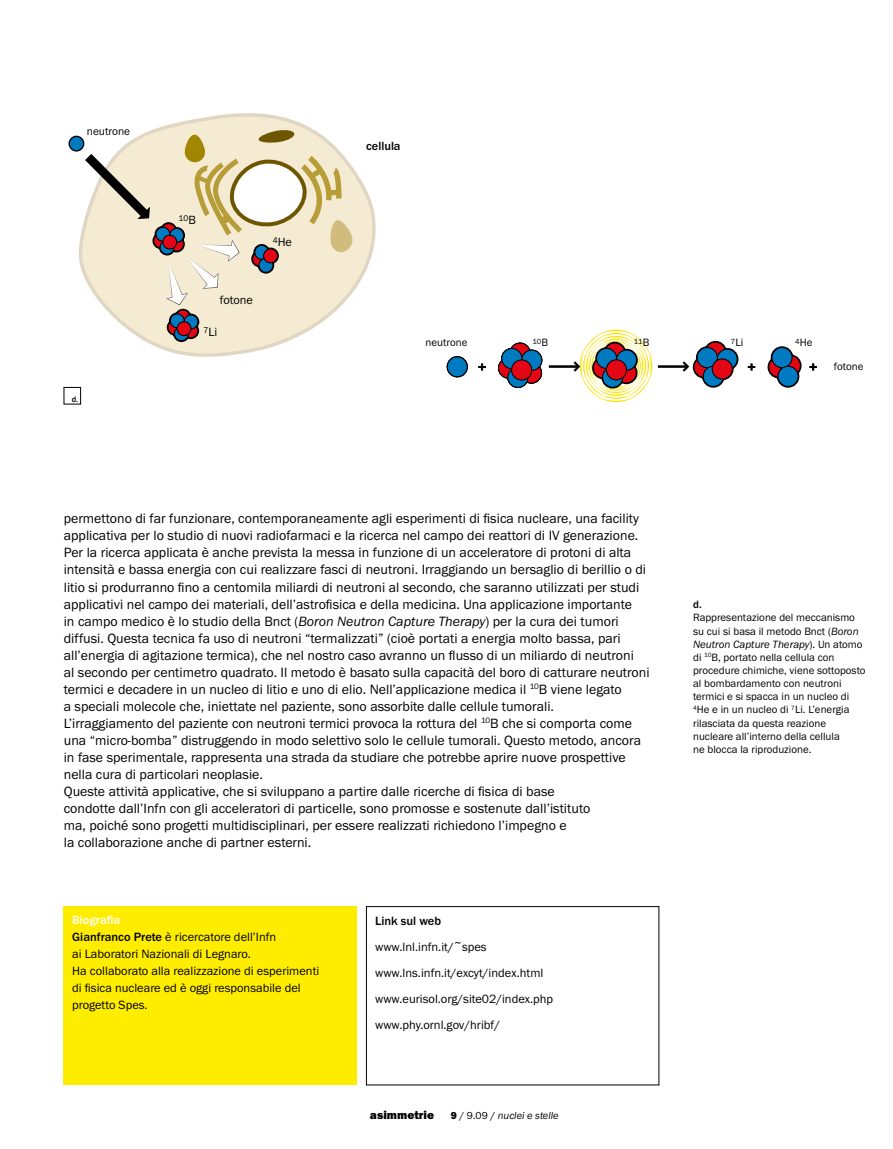
<style>
.page{position:relative;width:893px;height:1149px;background:#fff}
.page>*{position:absolute;margin:0;border:0;box-sizing:border-box;transform-origin:0 0}
.t1{font:15.3px "Franklin Gothic";color:#000}
.t2{font:13.95px/17px "Franklin Gothic";color:#000}
.t3{font:12.45px/17px "Franklin Gothic";color:#000}
.t4{font:500 12.45px "Franklin Gothic";color:#000}
.t5{font:12.3px "Franklin Gothic";color:#000}
.t6{font:500 12.3px "Franklin Gothic";color:#000}
.t7{font:800 12px "Franklin Gothic";color:#000}
.t8{font:11.4px "Franklin Gothic";color:#000}
.t9{font:10.95px/13.2px "Franklin Gothic";color:#000}
.t10{font:500 10.95px "Franklin Gothic";color:#000}
.t11{font:italic 10.5px "Franklin Gothic";color:#000}
.t12{font:8.55px "Franklin Gothic";color:#000}
.t13{font:500 8.25px "Franklin Gothic";color:#000}
.t14{font:7.65px "Franklin Gothic";color:#000}
.s1{font-size:12.3px}
.s2{font-size:10.95px}
.s3{font-style:italic}
.s4{font-weight:500;color:#fff}
.s5{font-weight:500}
.s6{font-weight:800;font-style:normal}
.s7{font-style:normal}
</style>
<div class="page">
<div style="left:64px;top:906px;width:293px;height:178px;background:#ffed00"></div>
<div style="left:366px;top:906px;width:293px;height:178px;border:1px solid #000"></div>
<div style="left:64px;top:387px;width:17px;height:17px;border:1px solid #000"></div>
<svg style="left:76px;top:113px;width:300px;height:244px"></svg>
<svg style="left:498px;top:342px;width:45px;height:46px"></svg>
<svg style="left:767px;top:346px;width:35px;height:42px"></svg>
<div style="left:447px;top:356px;width:20px;height:21px;background:#007ac1;border-radius:50%"></div>
<div style="left:447px;top:356px;width:21px;height:21px;border:1px solid #000;border-radius:50%"></div>
<div style="left:69px;top:136px;width:15px;height:15px;background:#007ac1;border-radius:50%"></div>
<div style="left:69px;top:136px;width:15px;height:15px;border:1px solid #000;border-radius:50%"></div>
<svg style="left:499px;top:358px;width:20px;height:20px"></svg>
<div style="left:498px;top:358px;width:21px;height:20px;border:1px solid #000;border-radius:50%"></div>
<svg style="left:510px;top:343px;width:20px;height:20px"></svg>
<div style="left:510px;top:343px;width:20px;height:20px;border:1px solid #000;border-radius:50%"></div>
<svg style="left:521px;top:363px;width:20px;height:20px"></svg>
<div style="left:521px;top:362px;width:21px;height:21px;border:1px solid #000;border-radius:50%"></div>
<div style="left:522px;top:350px;width:20px;height:20px;background:#007ac1;border-radius:50%"></div>
<div style="left:521px;top:350px;width:21px;height:20px;border:1px solid #000;border-radius:50%"></div>
<div style="left:502px;top:348px;width:20px;height:20px;background:#007ac1;border-radius:50%"></div>
<div style="left:502px;top:348px;width:20px;height:21px;border:1px solid #000;border-radius:50%"></div>
<svg style="left:508px;top:367px;width:20px;height:20px"></svg>
<div style="left:508px;top:367px;width:20px;height:20px;border:1px solid #000;border-radius:50%"></div>
<div style="left:512px;top:360px;width:20px;height:20px;background:#e30614;border-radius:50%"></div>
<div style="left:511px;top:359px;width:21px;height:21px;border:1px solid #000;border-radius:50%"></div>
<svg style="left:769px;top:357px;width:20px;height:20px"></svg>
<div style="left:769px;top:357px;width:20px;height:20px;border:1px solid #000;border-radius:50%"></div>
<svg style="left:780px;top:355px;width:20px;height:20px"></svg>
<div style="left:780px;top:355px;width:20px;height:21px;border:1px solid #000;border-radius:50%"></div>
<div style="left:772px;top:347px;width:20px;height:20px;background:#007ac1;border-radius:50%"></div>
<div style="left:772px;top:347px;width:20px;height:21px;border:1px solid #000;border-radius:50%"></div>
<div style="left:778px;top:366px;width:20px;height:20px;background:#007ac1;border-radius:50%"></div>
<div style="left:778px;top:366px;width:20px;height:20px;border:1px solid #000;border-radius:50%"></div>
<svg style="left:478px;top:363px;width:8px;height:8px"></svg>
<svg style="left:747px;top:363px;width:9px;height:8px"></svg>
<svg style="left:809px;top:363px;width:8px;height:8px"></svg>
<hr style="left:549px;top:365px;width:29px;height:3px;background:#000">
<svg style="left:574px;top:329px;width:78px;height:73px"></svg>
<hr style="left:658px;top:365px;width:29px;height:3px;background:#000">
<svg style="left:683px;top:340px;width:56px;height:48px"></svg>
<svg style="left:85px;top:129px;width:268px;height:214px"></svg>
<p class="t8" style="left:87px;top:125px;width:45px">neutrone</p>
<p class="t13" style="left:72px;top:394px;width:8px">d.</p>
<p class="t12" style="left:179px;top:214px;width:19px">10<span class="s1">B</span></p>
<p class="t5" style="left:220px;top:293px;width:35px">fotone</p>
<p class="t5" style="left:203px;top:325px;width:15px"><sup>7</sup>Li</p>
<p class="t5" style="left:273px;top:235px;width:21px"><sup>4</sup>He</p>
<p class="t6" style="left:366px;top:139px;width:36px">cellula</p>
<p class="t9" style="left:426px;top:336px;width:44px">neutrone</p>
<p class="t14" style="left:634px;top:337px;width:17px">11<span class="s2">B</span></p>
<p class="t9" style="left:731px;top:336px;width:14px"><sup>7</sup>Li</p>
<p class="t14" style="left:532px;top:337px;width:17px">10<span class="s2">B</span></p>
<p class="t9" style="left:795px;top:336px;width:19px"><sup>4</sup>He</p>
<p class="t1" style="left:748px;top:358px;width:9px">+</p>
<p class="t1" style="left:809px;top:358px;width:9px">+</p>
<p class="t9" style="left:834px;top:360px;width:31px">fotone</p>
<p class="t2" style="left:64px;top:510px;width:587px">permettono di far funzionare, contemporaneamente agli esperimenti di fisica nucleare, una facility applicativa per lo studio di nuovi radiofarmaci e la ricerca nel campo dei reattori di IV generazione.<br>Per la ricerca applicata è anche prevista la messa in funzione di un acceleratore di protoni di alta intensità e bassa energia con cui realizzare fasci di neutroni. Irraggiando un bersaglio di berillio o di litio si produrranno fino a centomila miliardi di neutroni al secondo, che saranno utilizzati per studi applicativi nel campo dei materiali, dell’astrofisica e della medicina. Una applicazione importante<br>in campo medico è lo studio della Bnct (<span class="s3">Boron Neutron Capture Therapy</span>) per la cura dei tumori diffusi. Questa tecnica fa uso di neutroni “termalizzati” (cioè portati a energia molto bassa, pari all’energia di agitazione termica), che nel nostro caso avranno un flusso di un miliardo di neutroni<br>al secondo per centimetro quadrato. Il metodo è basato sulla capacità del boro di catturare neutroni termici e decadere in un nucleo di litio e uno di elio. Nell’applicazione medica il <sup>10</sup>B viene legato<br>a speciali molecole che, iniettate nel paziente, sono assorbite dalle cellule tumorali.<br>L’irraggiamento del paziente con neutroni termici provoca la rottura del <sup>10</sup>B che si comporta come una “micro-bomba” distruggendo in modo selettivo solo le cellule tumorali. Questo metodo, ancora in fase sperimentale, rappresenta una strada da studiare che potrebbe aprire nuove prospettive nella cura di particolari neoplasie.<br>Queste attività applicative, che si sviluppano a partire dalle ricerche di fisica di base<br>condotte dall’Infn con gli acceleratori di particelle, sono promosse e sostenute dall’istituto<br>ma, poiché sono progetti multidisciplinari, per essere realizzati richiedono l’impegno e<br>la collaborazione anche di partner esterni.</p>
<p class="t3" style="left:72px;top:911px;width:249px"><span class="s4">Biografia<br></span><span class="s5">Gianfranco Prete</span> è ricercatore dell’Infn<br>ai Laboratori Nazionali di Legnaro.<br>Ha collaborato alla realizzazione di esperimenti di fisica nucleare ed è oggi responsabile del progetto Spes.</p>
<p class="t4" style="left:375px;top:913px;width:68px">Link sul web</p>
<p class="t3" style="left:375px;top:933px;width:180px;line-height:26px">www.lnl.infn.it/~spes www.lns.infn.it/excyt/index.html www.eurisol.org/site02/index.php www.phy.ornl.gov/hribf/</p>
<p class="t7" style="left:370px;top:1108px;width:66px">asimmetrie</p>
<p class="t11" style="left:451px;top:1109px;width:109px"><span class="s6">9</span> <span class="s7">/ 9.09 /</span> nuclei e stelle</p>
<p class="t10" style="left:693px;top:598px;width:10px">d.</p>
<p class="t9" style="left:693px;top:611px;width:174px">Rappresentazione del meccanismo su cui si basa il metodo Bnct (<span class="s3">Boron Neutron Capture Therapy</span>). Un atomo di <sup>10</sup>B, portato nella cellula con procedure chimiche, viene sottoposto al bombardamento con neutroni termici e si spacca in un nucleo di <sup>4</sup>He e in un nucleo di <sup>7</sup>Li. L’energia rilasciata da questa reazione nucleare all’interno della cellula<br>ne blocca la riproduzione.</p>
</div>
